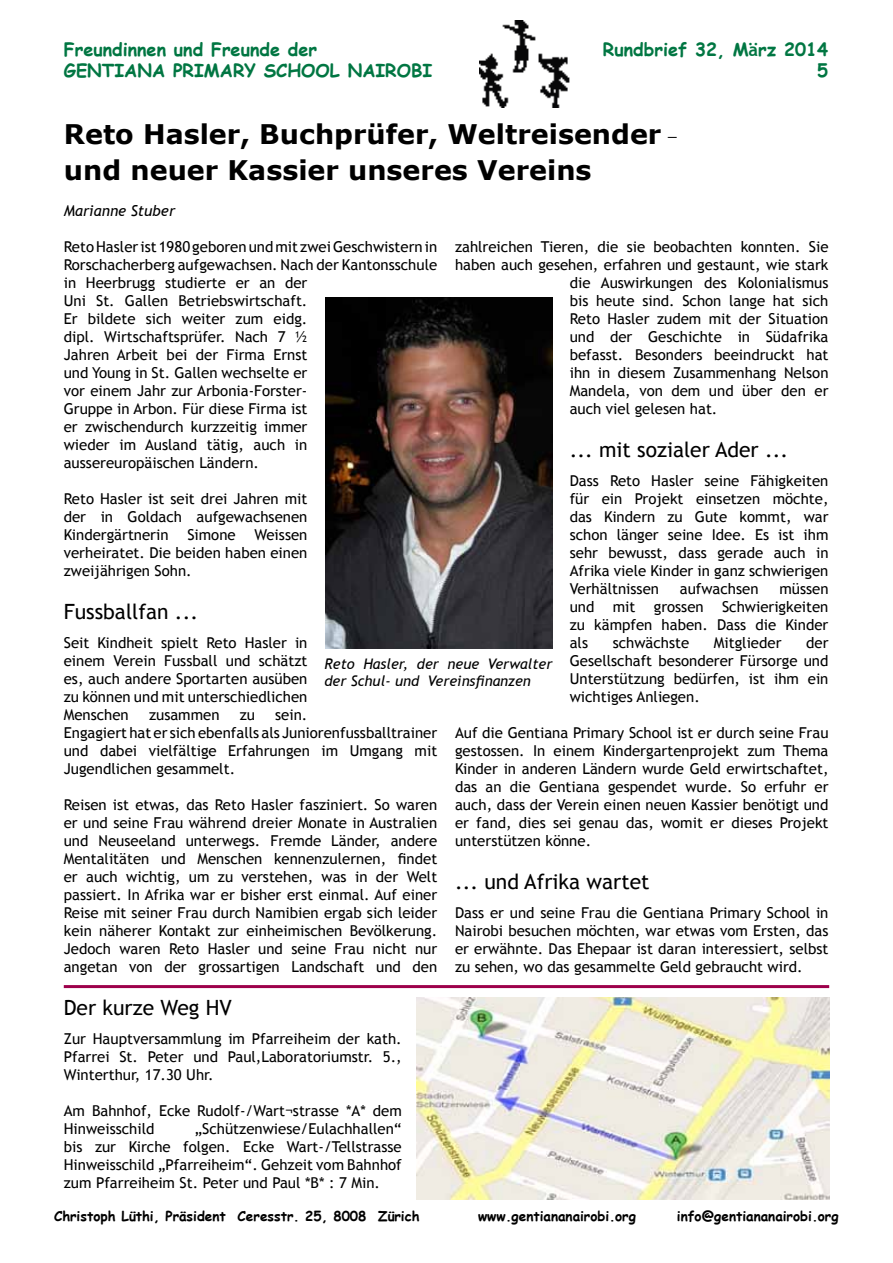
<style>
.page{position:relative;width:893px;height:1263px;background:#fff}
.page>*{position:absolute;margin:0;border:0;box-sizing:border-box;transform-origin:0 0}
.t1{font:700 27px "Verdana";color:#000}
.t2{font:21px "Trebuchet MS";color:#000}
.t3{font:700 18px/21.6px "Comic Sans MS";color:#007642}
.t4{font:15px/18px "Trebuchet MS";color:#000;text-align:justify}
.t5{font:italic 15px "Trebuchet MS";color:#000}
.t6{font:italic 14.55px/17.4px "Trebuchet MS";color:#000}
.t7{font:700 13.5px "Comic Sans MS";color:#000}
.t8{font:700 7.8px "Verdana";color:#000;scale:2 1}
.s1{font-family:"Trebuchet MS"}
</style>
<div class="page">
<img style="left:480px;top:20px;width:90px;height:87px">
<img style="left:326px;top:298px;width:226px;height:350px">
<img style="left:417px;top:997px;width:412px;height:202px">
<hr style="left:64px;top:985px;width:765px;height:3px;background:#9d004b">
<p class="t3" style="left:64px;top:38px;width:370px">Freundinnen und Freunde der<br>GENTIANA PRIMARY SCHOOL NAIROBI</p>
<p class="t3" style="left:603px;top:38px;width:227px;text-align:right">Rundbrief 32, M<span class="s1">ä</span>rz 2014<br>5</p>
<h1 class="t1" style="left:64px;top:115px;width:599px">Reto Hasler, Buchprüfer, Weltreisender</h1>
<p class="t8" style="left:667px;top:131px;width:7px">–</p>
<h1 class="t1" style="left:64px;top:151px;width:529px">und neuer Kassier unseres Vereins</h1>
<p class="t5" style="left:64px;top:202px;width:113px">Marianne Stuber</p>
<p class="t4" style="left:64px;top:238px;width:375px;text-align:left">Reto Hasler ist 1980 geboren und mit zwei Geschwistern in Rorschacherberg aufgewachsen. Nach der Kantonsschule in Heerbrugg studierte er an der<br>Uni St. Gallen Betriebswirtschaft.<br>Er bildete sich weiter zum eidg.<br>dipl. Wirtschaftsprüfer. Nach 7 ½<br>Jahren Arbeit bei der Firma Ernst<br>und Young in St. Gallen wechselte er<br>vor einem Jahr zur Arbonia-Forster-<br>Gruppe in Arbon. Für diese Firma ist<br>er zwischendurch kurzzeitig immer<br>wieder im Ausland tätig, auch in aussereuropäischen Ländern.</p>
<p class="t4" style="left:64px;top:490px;width:245px">Reto Hasler ist seit drei Jahren mit der in Goldach aufgewachsenen Kindergärtnerin Simone Weissen verheiratet. Die beiden haben einen zweijährigen Sohn.</p>
<h2 class="t2" style="left:64px;top:599px;width:136px">Fussballfan ...</h2>
<p class="t4" style="left:64px;top:634px;width:245px">Seit Kindheit spielt Reto Hasler in einem Verein Fussball und schätzt es, auch andere Sportarten ausüben zu können und mit unterschiedlichen Menschen</p>
<p class="t4" style="left:455px;top:238px;width:375px">zahlreichen Tieren, die sie beobachten konnten. Sie</p>
<p class="t4" style="left:455px;top:256px;width:375px">haben auch gesehen, erfahren und gestaunt, wie stark</p>
<p class="t4" style="left:570px;top:274px;width:260px">die Auswirkungen des Kolonialismus</p>
<p class="t4" style="left:570px;top:292px;width:260px">bis heute sind. Schon lange hat sich</p>
<p class="t4" style="left:570px;top:310px;width:260px">Reto Hasler zudem mit der Situation</p>
<p class="t4" style="left:570px;top:328px;width:260px">und der Geschichte in Südafrika</p>
<p class="t4" style="left:570px;top:346px;width:260px">befasst. Besonders beeindruckt hat</p>
<p class="t4" style="left:570px;top:364px;width:260px">ihn in diesem Zusammenhang Nelson</p>
<p class="t4" style="left:570px;top:382px;width:260px">Mandela, von dem und über den er</p>
<p class="t4" style="left:570px;top:400px;width:149px">auch viel gelesen hat.</p>
<h2 class="t2" style="left:570px;top:437px;width:220px">... mit sozialer Ader ...</h2>
<p class="t4" style="left:570px;top:472px;width:260px">Dass Reto Hasler seine Fähigkeiten für ein Projekt einsetzen möchte, das Kindern zu Gute kommt, war schon länger seine Idee. Es ist ihm sehr bewusst, dass gerade auch in Afrika viele Kinder in ganz schwierigen Verhältnissen</p>
<p class="t4" style="left:570px;top:580px;width:260px;text-indent:210px">müssen und mit grossen Schwierigkeiten zu kämpfen haben. Dass die Kinder als</p>
<p class="t4" style="left:680px;top:580px;width:80px">aufwachsen</p>
<p class="t4" style="left:613px;top:634px;width:78px">schwächste</p>
<p class="t4" style="left:714px;top:634px;width:69px">Mitglieder</p>
<p class="t4" style="left:570px;top:634px;width:260px;text-indent:236px">der Gesellschaft besonderer Fürsorge und Unterstützung bedürfen, ist ihm ein wichtiges Anliegen.</p>
<p class="t4" style="left:455px;top:724px;width:375px">Auf die Gentiana Primary School ist er durch seine Frau gestossen. In einem Kindergartenprojekt zum Thema Kinder in anderen Ländern wurde Geld erwirtschaftet, das an die Gentiana gespendet wurde. So erfuhr er auch, dass der Verein einen neuen Kassier benötigt und er fand, dies sei genau das, womit er dieses Projekt unterstützen könne.</p>
<h2 class="t2" style="left:455px;top:869px;width:196px">... und Afrika wartet</h2>
<p class="t4" style="left:455px;top:904px;width:375px">Dass er und seine Frau die Gentiana Primary School in Nairobi besuchen möchten, war etwas vom Ersten, das er erwähnte. Das Ehepaar ist daran interessiert, selbst zu sehen, wo das gesammelte Geld gebraucht wird.</p>
<p class="t6" style="left:324px;top:655px;width:229px">Reto Hasler, der neue Verwalter der Schul- und Vereinsfinanzen</p>
<p class="t4" style="left:64px;top:706px;width:375px;text-align:left;text-indent:211px">sein.<br>Engagiert hat er sich ebenfalls als Juniorenfussballtrainer und dabei vielfältige Erfahrungen im Umgang mit Jugendlichen gesammelt.</p>
<p class="t4" style="left:64px;top:796px;width:375px">Reisen ist etwas, das Reto Hasler fasziniert. So waren er und seine Frau während dreier Monate in Australien und Neuseeland unterwegs. Fremde Länder, andere Mentalitäten und Menschen kennenzulernen, findet er auch wichtig, um zu verstehen, was in der Welt passiert. In Afrika war er bisher erst einmal. Auf einer Reise mit seiner Frau durch Namibien ergab sich leider kein näherer Kontakt zur einheimischen Bevölkerung.<br>Jedoch waren Reto Hasler und seine Frau nicht nur angetan von der grossartigen Landschaft und den</p>
<p class="t4" style="left:149px;top:706px;width:72px">zusammen</p>
<p class="t4" style="left:240px;top:706px;width:17px">zu</p>
<h2 class="t2" style="left:64px;top:995px;width:170px">Der kurze Weg HV</h2>
<p class="t4" style="left:64px;top:1030px;width:340px">Zur Hauptversammlung im Pfarreiheim der kath.<br>Pfarrei St. Peter und Paul,Laboratoriumstr. 5., Winterthur, 17.30 Uhr.</p>
<p class="t4" style="left:64px;top:1102px;width:340px">Am Bahnhof, Ecke Rudolf-/Wart¬strasse *A* dem<br>Hinweisschild</p>
<p class="t4" style="left:64px;top:1120px;width:340px;text-indent:131px">„Schützenwiese/Eulachhallen“ bis zur Kirche folgen. Ecke Wart-/Tellstrasse Hinweisschild „Pfarreiheim“. Gehzeit vom Bahnhof zum Pfarreiheim St. Peter und Paul *B* : 7 Min.</p>
<p class="t7" style="left:54px;top:1206px;width:367px">Christoph Lüthi, Präsident Ceresstr. 25, 8008 Zürich</p>
<p class="t7" style="left:478px;top:1206px;width:159px">www.gentiananairobi.org</p>
<p class="t7" style="left:677px;top:1206px;width:163px">info@gentiananairobi.org</p>
</div>
